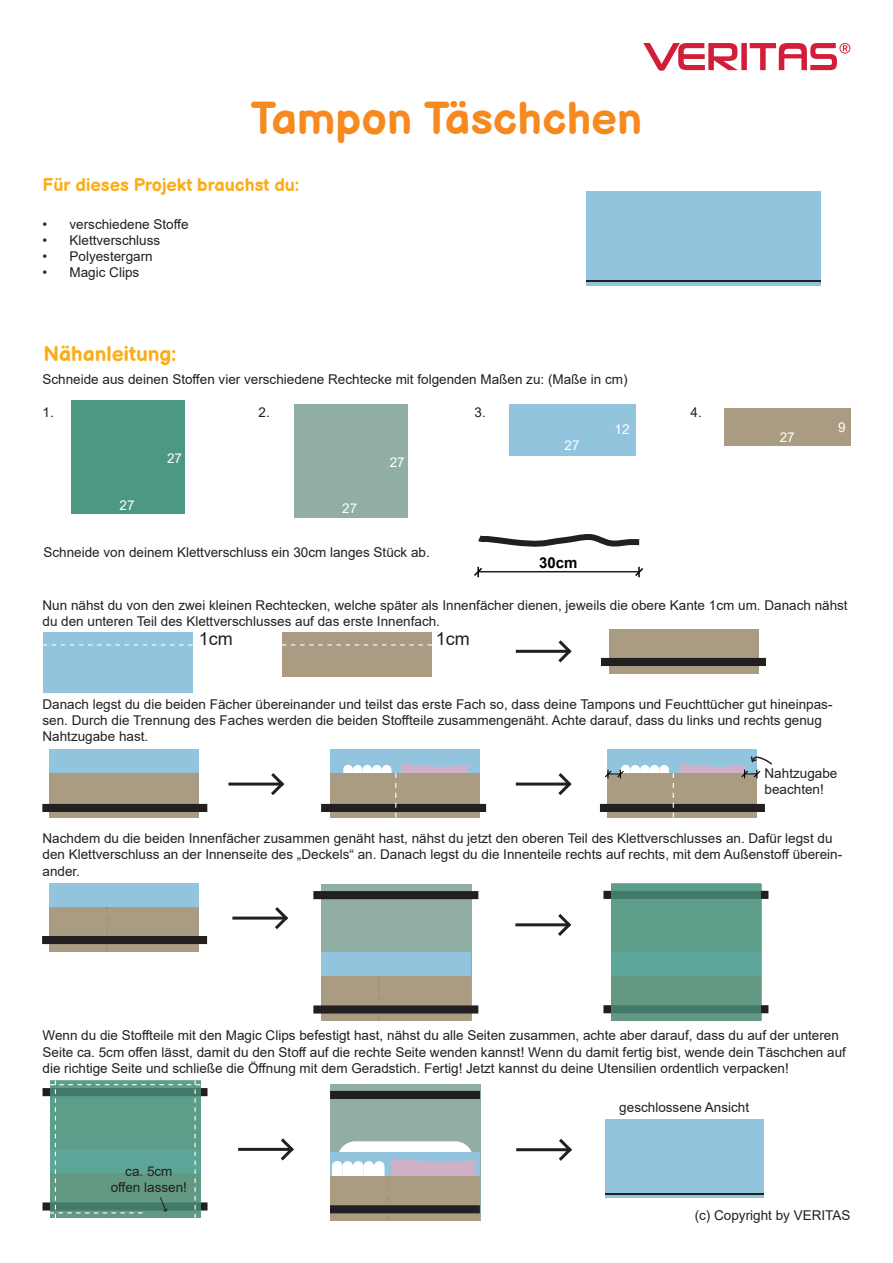
<style>
.page{position:relative;width:893px;height:1263px;background:#fff}
.page>*{position:absolute;margin:0;border:0;box-sizing:border-box;transform-origin:0 0}
.t1{font:700 45px "Balsamiq Sans";color:#f6891f}
.t2{font:700 21px "Balsamiq Sans";color:#faad19}
.t3{font:700 18px "Balsamiq Sans";color:#faad19}
.t4{font:18px "Arial";color:#231f20}
.t5{font:700 15px "Arial";color:#000}
.t6{font:13.5px/16.2px "Arial";color:#231f20}
.t7{font:13.5px "Arial";color:#fff}
</style>
<div class="page">
<svg style="left:478px;top:534px;width:162px;height:13px"></svg>
<hr style="left:478px;top:571px;width:161px;height:1px;background:#231f20">
<svg style="left:474px;top:566px;width:10px;height:11px"></svg>
<svg style="left:633px;top:566px;width:10px;height:12px"></svg>
<hr style="left:228px;top:782px;width:55px;height:3px;background:#231f20">
<svg style="left:268px;top:773px;width:16px;height:22px"></svg>
<hr style="left:516px;top:650px;width:54px;height:3px;background:#231f20">
<svg style="left:555px;top:640px;width:17px;height:23px"></svg>
<hr style="left:232px;top:916px;width:55px;height:3px;background:#231f20">
<svg style="left:272px;top:907px;width:16px;height:22px"></svg>
<hr style="left:515px;top:923px;width:55px;height:3px;background:#231f20">
<svg style="left:555px;top:914px;width:16px;height:22px"></svg>
<hr style="left:516px;top:782px;width:54px;height:3px;background:#231f20">
<svg style="left:555px;top:773px;width:17px;height:22px"></svg>
<svg style="left:643px;top:43px;width:207px;height:28px"></svg>
<div style="left:586px;top:191px;width:235px;height:95px;background:#92c5dd"></div>
<div style="left:509px;top:404px;width:127px;height:52px;background:#92c5dd"></div>
<div style="left:43px;top:632px;width:150px;height:60px;background:#92c5dd"></div>
<div style="left:49px;top:749px;width:150px;height:68px;background:#92c5dd"></div>
<div style="left:49px;top:883px;width:150px;height:69px;background:#92c5dd"></div>
<div style="left:330px;top:749px;width:150px;height:68px;background:#92c5dd"></div>
<div style="left:607px;top:749px;width:150px;height:68px;background:#92c5dd"></div>
<div style="left:724px;top:408px;width:126px;height:38px;background:#aa9c83"></div>
<div style="left:282px;top:632px;width:150px;height:45px;background:#aa9c83"></div>
<div style="left:49px;top:773px;width:150px;height:44px;background:#aa9c83"></div>
<div style="left:609px;top:629px;width:149px;height:45px;background:#aa9c83"></div>
<div style="left:49px;top:907px;width:150px;height:45px;background:#aa9c83"></div>
<hr style="left:586px;top:280px;width:235px;height:1px;background:#231f20">
<svg style="left:43px;top:644px;width:150px;height:1px"></svg>
<svg style="left:282px;top:644px;width:150px;height:1px"></svg>
<div style="left:71px;top:400px;width:114px;height:114px;background:#4c9983"></div>
<div style="left:294px;top:404px;width:114px;height:113px;background:#91aea4"></div>
<div style="left:321px;top:884px;width:150px;height:137px;background:#91aea4"></div>
<div style="left:343px;top:765px;width:10px;height:30px;background:#fff;border-radius:5px"></div>
<div style="left:621px;top:765px;width:9px;height:30px;background:#fff;border-radius:5px"></div>
<div style="left:353px;top:765px;width:10px;height:30px;background:#fff;border-radius:5px"></div>
<div style="left:630px;top:765px;width:10px;height:30px;background:#fff;border-radius:5px"></div>
<div style="left:363px;top:765px;width:9px;height:30px;background:#fff;border-radius:5px"></div>
<div style="left:640px;top:765px;width:10px;height:30px;background:#fff;border-radius:5px"></div>
<div style="left:372px;top:765px;width:10px;height:30px;background:#fff;border-radius:5px"></div>
<div style="left:650px;top:765px;width:9px;height:30px;background:#fff;border-radius:5px"></div>
<div style="left:382px;top:765px;width:9px;height:30px;background:#fff;border-radius:5px"></div>
<div style="left:659px;top:765px;width:10px;height:30px;background:#fff;border-radius:5px"></div>
<div style="left:330px;top:773px;width:150px;height:44px;background:#aa9c83"></div>
<div style="left:607px;top:773px;width:150px;height:44px;background:#aa9c83"></div>
<svg style="left:106px;top:907px;width:1px;height:44px"></svg>
<svg style="left:605px;top:769px;width:19px;height:10px"></svg>
<div style="left:43px;top:937px;width:163px;height:6px;background:#231f20"></div>
<div style="left:42px;top:936px;width:165px;height:8px;border:2px solid #231f20"></div>
<div style="left:602px;top:659px;width:163px;height:6px;background:#231f20"></div>
<div style="left:601px;top:658px;width:165px;height:8px;border:2px solid #231f20"></div>
<div style="left:43px;top:805px;width:164px;height:6px;background:#231f20"></div>
<div style="left:42px;top:804px;width:165px;height:8px;border:2px solid #231f20"></div>
<div style="left:322px;top:805px;width:163px;height:6px;background:#231f20"></div>
<div style="left:321px;top:804px;width:165px;height:8px;border:2px solid #231f20"></div>
<div style="left:601px;top:805px;width:163px;height:6px;background:#231f20"></div>
<div style="left:600px;top:804px;width:165px;height:8px;border:2px solid #231f20"></div>
<div style="left:321px;top:953px;width:150px;height:68px;background:#92c5dd"></div>
<div style="left:321px;top:976px;width:150px;height:45px;background:#aa9c83"></div>
<svg style="left:378px;top:977px;width:1px;height:44px"></svg>
<div style="left:314px;top:1006px;width:164px;height:7px;background:#231f20"></div>
<div style="left:313px;top:1005px;width:165px;height:8px;border:2px solid #231f20"></div>
<div style="left:604px;top:1006px;width:164px;height:6px;background:#231f20"></div>
<div style="left:603px;top:1005px;width:165px;height:8px;border:2px solid #231f20"></div>
<div style="left:314px;top:892px;width:164px;height:6px;background:#231f20"></div>
<div style="left:313px;top:891px;width:165px;height:8px;border:2px solid #231f20"></div>
<div style="left:604px;top:891px;width:164px;height:7px;background:#231f20"></div>
<div style="left:603px;top:891px;width:165px;height:8px;border:2px solid #231f20"></div>
<svg style="left:612px;top:883px;width:149px;height:138px;background:#5b9987"></svg>
<div style="left:43px;top:1203px;width:164px;height:7px;background:#231f20"></div>
<div style="left:43px;top:1202px;width:164px;height:8px;border:2px solid #231f20"></div>
<div style="left:43px;top:1089px;width:164px;height:6px;background:#231f20"></div>
<div style="left:43px;top:1088px;width:164px;height:8px;border:2px solid #231f20"></div>
<hr style="left:238px;top:1148px;width:54px;height:3px;background:#231f20">
<svg style="left:277px;top:1138px;width:17px;height:23px"></svg>
<hr style="left:516px;top:1148px;width:54px;height:3px;background:#231f20">
<svg style="left:556px;top:1138px;width:16px;height:23px"></svg>
<svg style="left:50px;top:1080px;width:150px;height:138px;background:#619d8b"></svg>
<div style="left:330px;top:1084px;width:150px;height:137px;background:#91aea4"></div>
<div style="left:331px;top:1092px;width:148px;height:6px;background:#231f20"></div>
<div style="left:330px;top:1091px;width:150px;height:8px;border:2px solid #231f20"></div>
<div style="left:338px;top:1142px;width:134px;height:43px;background:#fff;border-radius:17px"></div>
<div style="left:337px;top:1141px;width:136px;height:45px;border:2px solid #fff;border-radius:17px"></div>
<div style="left:330px;top:1152px;width:150px;height:69px;background:#92c5dd"></div>
<div style="left:332px;top:1161px;width:10px;height:33px;background:#fff;border-radius:5px"></div>
<div style="left:342px;top:1161px;width:11px;height:33px;background:#fff;border-radius:5px"></div>
<div style="left:353px;top:1161px;width:10px;height:33px;background:#fff;border-radius:5px"></div>
<div style="left:363px;top:1161px;width:11px;height:33px;background:#fff;border-radius:5px"></div>
<div style="left:374px;top:1161px;width:11px;height:33px;background:#fff;border-radius:5px"></div>
<div style="left:330px;top:1176px;width:150px;height:45px;background:#aa9c83"></div>
<svg style="left:384px;top:1159px;width:92px;height:62px"></svg>
<div style="left:331px;top:1206px;width:148px;height:6px;background:#231f20"></div>
<div style="left:330px;top:1205px;width:150px;height:8px;border:2px solid #231f20"></div>
<div style="left:605px;top:1120px;width:158px;height:78px;background:#92c5dd"></div>
<hr style="left:605px;top:1193px;width:158px;height:1px;background:#231f20">
<svg style="left:395px;top:764px;width:73px;height:53px"></svg>
<svg style="left:673px;top:756px;width:100px;height:61px"></svg>
<h1 class="t1" style="left:251px;top:79px;width:393px">Tampon Täschchen</h1>
<h3 class="t3" style="left:43px;top:169px;width:258px">Für dieses Projekt brauchst du:</h3>
<p class="t6" style="left:43px;top:216px;width:148px">• verschiedene Stoffe</p>
<p class="t6" style="left:43px;top:232px;width:119px">• Klettverschluss</p>
<p class="t6" style="left:43px;top:248px;width:112px">• Polyestergarn</p>
<p class="t6" style="left:43px;top:264px;width:98px">• Magic Clips</p>
<h2 class="t2" style="left:43px;top:336px;width:135px">Nähanleitung:</h2>
<p class="t6" style="left:43px;top:372px;width:586px">Schneide aus deinen Stoffen vier verschiedene Rechtecke mit folgenden Maßen zu: (Maße in cm)</p>
<p class="t6" style="left:43px;top:404px;width:13px">1.</p>
<p class="t6" style="left:259px;top:404px;width:13px">2.</p>
<p class="t6" style="left:475px;top:404px;width:13px">3.</p>
<p class="t6" style="left:691px;top:404px;width:13px">4.</p>
<p class="t7" style="left:167px;top:449px;width:17px">27</p>
<p class="t7" style="left:390px;top:453px;width:17px">27</p>
<p class="t7" style="left:120px;top:495px;width:17px">27</p>
<p class="t7" style="left:342px;top:499px;width:17px">27</p>
<p class="t6" style="left:43px;top:544px;width:388px">Schneide von deinem Klettverschluss ein 30cm langes Stück ab.</p>
<p class="t7" style="left:565px;top:436px;width:17px">27</p>
<p class="t7" style="left:615px;top:420px;width:17px">12</p>
<p class="t7" style="left:838px;top:418px;width:9px">9</p>
<p class="t7" style="left:780px;top:428px;width:17px">27</p>
<p class="t5" style="left:539px;top:552px;width:40px">30cm</p>
<p class="t6" style="left:43px;top:597px;width:807px">Nun nähst du von den zwei kleinen Rechtecken, welche später als Innenfächer dienen, jeweils die obere Kante 1cm um. Danach nähst du den unteren Teil des Klettverschlusses auf das erste Innenfach.</p>
<h3 class="t4" style="left:199px;top:627px;width:36px">1cm</h3>
<h3 class="t4" style="left:436px;top:627px;width:36px">1cm</h3>
<p class="t6" style="left:43px;top:696px;width:792px">Danach legst du die beiden Fächer übereinander und teilst das erste Fach so, dass deine Tampons und Feuchttücher gut hineinpas&shy;sen. Durch die Trennung des Faches werden die beiden Stoffteile zusammengenäht. Achte darauf, dass du links und rechts genug<br>Nahtzugabe hast.</p>
<p class="t6" style="left:765px;top:765px;width:74px">Nahtzugabe beachten!</p>
<p class="t6" style="left:43px;top:830px;width:801px">Nachdem du die beiden Innenfächer zusammen genäht hast, nähst du jetzt den oberen Teil des Klettverschlusses an. Dafür legst du den Klettverschluss an der Innenseite des „Deckels“ an. Danach legst du die Innenteile rechts auf rechts, mit dem Außenstoff überein&shy;ander.</p>
<p class="t6" style="left:43px;top:1027px;width:805px">Wenn du die Stoffteile mit den Magic Clips befestigt hast, nähst du alle Seiten zusammen, achte aber darauf, dass du auf der unteren<br>Seite ca. 5cm offen lässt, damit du den Stoff auf die rechte Seite wenden kannst! Wenn du damit fertig bist, wende dein Täschchen auf die richtige Seite und schließe die Öffnung mit dem Geradstich. Fertig! Jetzt kannst du deine Utensilien ordentlich verpacken!</p>
<p class="t6" style="left:111px;top:1163px;width:78px;text-align:center">ca. 5cm offen lassen!</p>
<p class="t6" style="left:619px;top:1099px;width:131px">geschlossene Ansicht</p>
<p class="t6" style="left:695px;top:1207px;width:157px">(c) Copyright by VERITAS</p>
</div>
